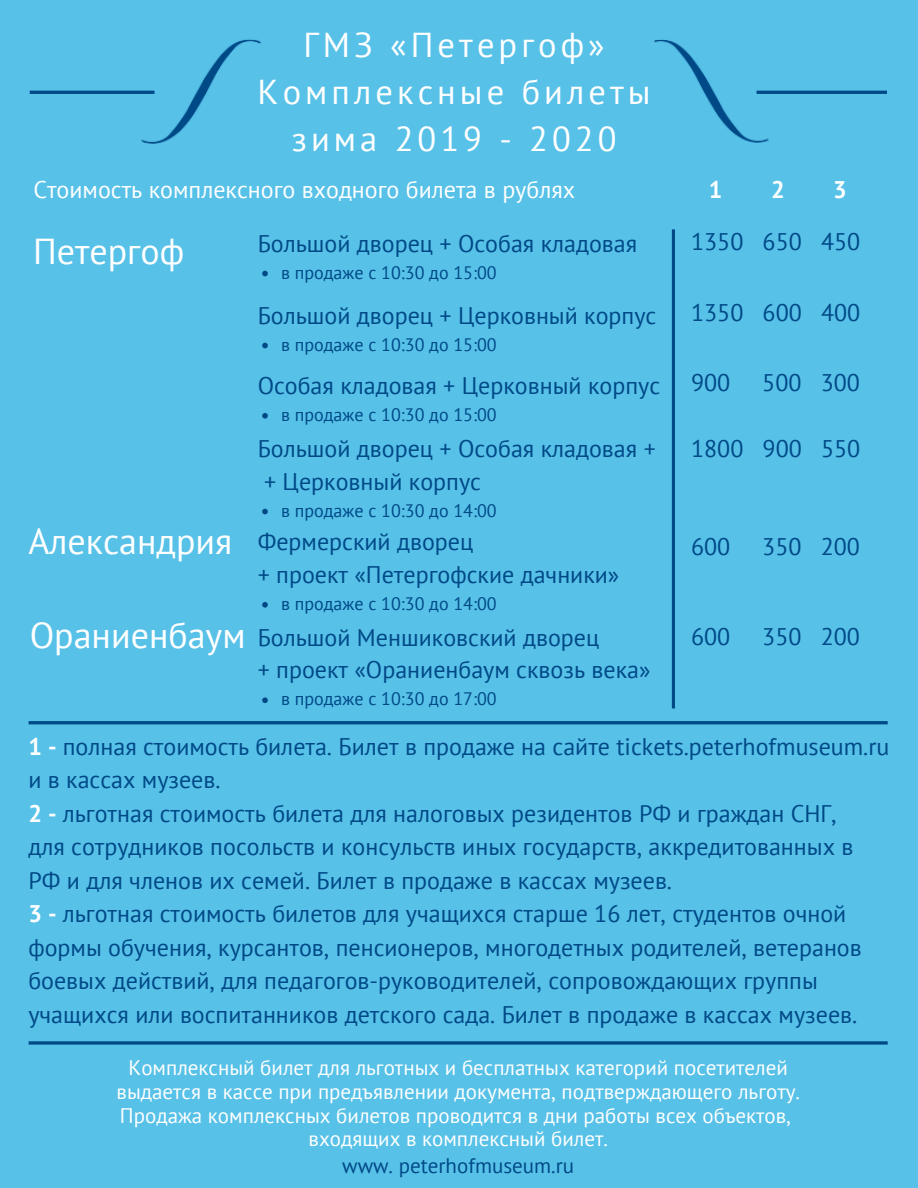
<style>
.page{position:relative;width:918px;height:1188px;background:#57c1e8}
.page>*{position:absolute;margin:0;border:0;box-sizing:border-box;transform-origin:0 0}
.t1{font:36px "PT Sans";color:#fff}
.t2{font:34.5px/47.2px "PT Sans";letter-spacing:.12em;color:#fff;text-align:center}
.t3{font:24px/33.6px "PT Sans";color:#004987}
.t4{font:24px "PT Sans";color:#fff}
.t5{font:700 24px "PT Sans";color:#fff}
.t6{font:21px/23.7px "PT Sans";color:#fff;text-align:center}
.t7{font:21px "PT Sans";color:#004987}
.t8{font:18px "PT Sans";color:#004987}
.s1{font-weight:700;color:#fff}
</style>
<div class="page">
<img style="left:139px;top:39px;width:122px;height:105px">
<img style="left:654px;top:39px;width:115px;height:104px">
<svg style="left:30px;top:91px;width:125px;height:3px"></svg>
<svg style="left:757px;top:91px;width:130px;height:3px"></svg>
<svg style="left:29px;top:721px;width:859px;height:3px;background:#024c8a"></svg>
<svg style="left:262px;top:271px;width:6px;height:5px"></svg>
<svg style="left:262px;top:343px;width:6px;height:5px"></svg>
<svg style="left:262px;top:413px;width:6px;height:6px"></svg>
<svg style="left:262px;top:509px;width:6px;height:5px"></svg>
<svg style="left:262px;top:602px;width:6px;height:6px"></svg>
<svg style="left:262px;top:697px;width:6px;height:6px"></svg>
<svg style="left:672px;top:229px;width:3px;height:479px"></svg>
<svg style="left:29px;top:1041px;width:859px;height:4px;background:#0e5d97"></svg>
<h2 class="t2" style="left:258px;top:21px;width:395px">ГМЗ «Петергоф»<br>Комплексные билеты зима 2019 - 2020</h2>
<p class="t4" style="left:33px;top:174px;width:543px">Стоимость комплексного входного билета в рублях</p>
<p class="t5" style="left:709px;top:174px;width:15px">1</p>
<p class="t5" style="left:771px;top:174px;width:15px">2</p>
<p class="t5" style="left:833px;top:174px;width:15px">3</p>
<h1 class="t1" style="left:33px;top:227px;width:153px">Петергоф</h1>
<h1 class="t1" style="left:28px;top:517px;width:205px">Александрия</h1>
<h1 class="t1" style="left:30px;top:611px;width:217px">Ораниенбаум</h1>
<p class="t3" style="left:258px;top:226px;width:381px">Большой дворец + Особая кладовая</p>
<p class="t8" style="left:281px;top:260px;width:217px">в продаже с 10:30 до 15:00</p>
<p class="t3" style="left:258px;top:298px;width:400px">Большой дворец + Церковный корпус</p>
<p class="t8" style="left:281px;top:332px;width:217px">в продаже с 10:30 до 15:00</p>
<p class="t3" style="left:258px;top:368px;width:404px">Особая кладовая + Церковный корпус</p>
<p class="t8" style="left:281px;top:403px;width:217px">в продаже с 10:30 до 15:00</p>
<p class="t3" style="left:258px;top:432px;width:400px;line-height:32.7px">Большой дворец + Особая кладовая + + Церковный корпус</p>
<p class="t8" style="left:281px;top:498px;width:217px">в продаже с 10:30 до 14:00</p>
<p class="t3" style="left:258px;top:525px;width:363px;line-height:32.7px">Фермерский дворец<br>+ проект «Петергофские дачники»</p>
<p class="t8" style="left:281px;top:592px;width:217px">в продаже с 10:30 до 14:00</p>
<p class="t3" style="left:258px;top:620px;width:394px;line-height:32.7px">Большой Меншиковский дворец<br>+ проект «Ораниенбаум сквозь века»</p>
<p class="t8" style="left:281px;top:687px;width:217px">в продаже с 10:30 до 17:00</p>
<p class="t3" style="left:691px;top:224px;width:171px">1350 650 450</p>
<p class="t3" style="left:691px;top:295px;width:171px">1350 600 400</p>
<p class="t3" style="left:691px;top:365px;width:41px">900</p>
<p class="t3" style="left:762px;top:365px;width:99px">500 300</p>
<p class="t3" style="left:691px;top:431px;width:171px">1800 900 550</p>
<p class="t3" style="left:691px;top:529px;width:41px">600</p>
<p class="t3" style="left:762px;top:529px;width:99px">350 200</p>
<p class="t3" style="left:691px;top:620px;width:41px">600</p>
<p class="t3" style="left:762px;top:620px;width:99px">350 200</p>
<p class="t3" style="left:28px;top:729px;width:863px"><span class="s1">1 -</span> полная стоимость билета. Билет в продаже на сайте tickets.peterhofmuseum.ru и в кассах музеев.<br><span class="s1">2 -</span> льготная стоимость билета для налоговых резидентов РФ и граждан СНГ,<br>для сотрудников посольств и консульств иных государств, аккредитованных в РФ и для членов их семей. Билет в продаже в кассах музеев.<br><span class="s1">3 -</span> льготная стоимость билетов для учащихся старше 16 лет, студентов очной формы обучения, курсантов, пенсионеров, многодетных родителей, ветеранов боевых действий, для педагогов-руководителей, сопровождающих группы учащихся или воспитанников детского сада. Билет в продаже в кассах музеев.</p>
<p class="t6" style="left:117px;top:1056px;width:685px">Комплексный билет для льготных и бесплатных категорий посетителей выдается в кассе при предъявлении документа, подтверждающего льготу.<br>Продажа комплексных билетов проводится в дни работы всех объектов, входящих в комплексный билет.</p>
<p class="t7" style="left:342px;top:1152px;width:233px">www. peterhofmuseum.ru</p>
</div>
